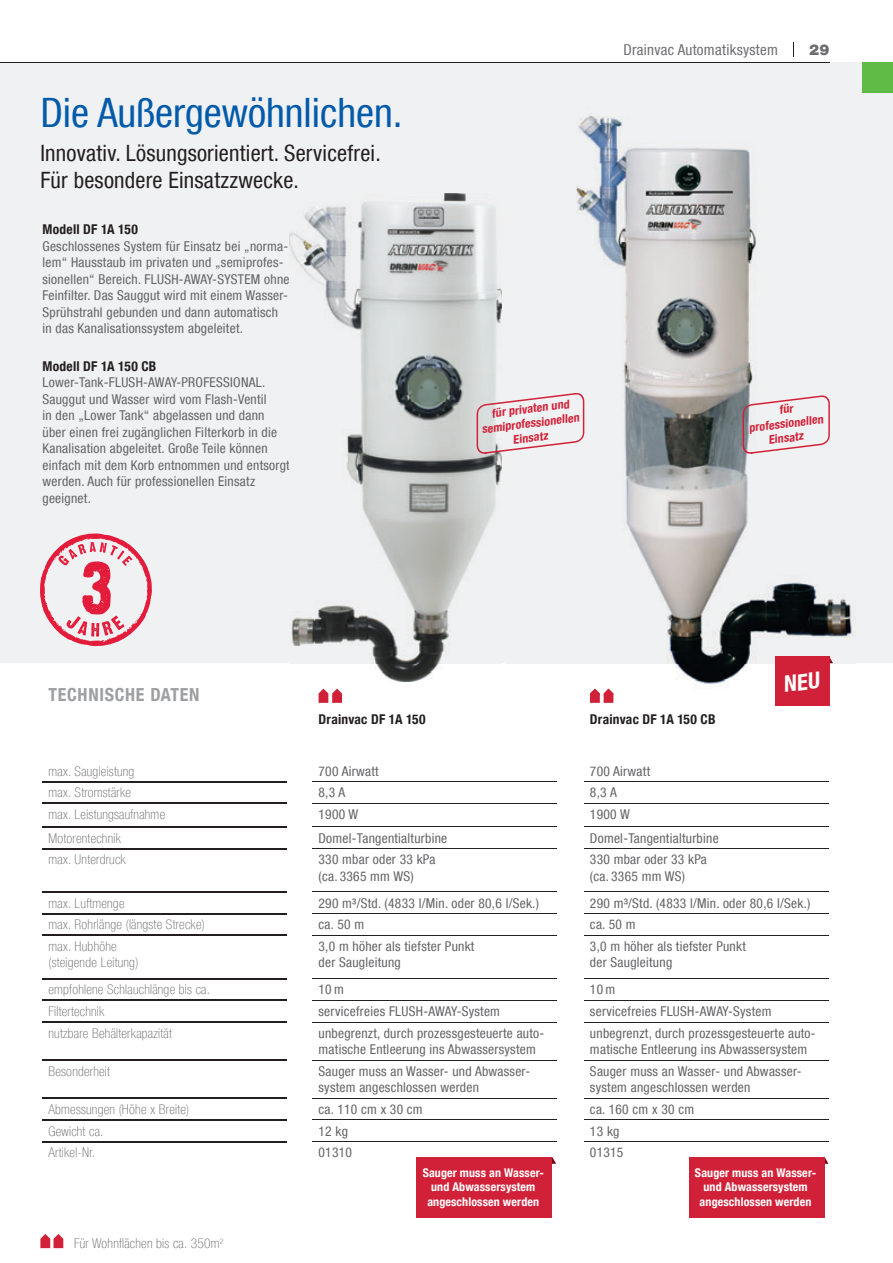
<style>
.page{position:relative;width:893px;height:1263px;background:#fff}
.page>*{position:absolute;margin:0;border:0;box-sizing:border-box;transform-origin:0 0}
.t1{font:condensed 40.5px "Helvetica Neue LT Com";color:#015aaa}
.t2{font:condensed 22.5px/27px "Helvetica Neue LT Com";letter-spacing:.01em;color:#231f20}
.t3{font:700 condensed 18px "Helvetica Neue LT Com";letter-spacing:.04em;color:#9d9fa2}
.t4{font:condensed 15px "Helvetica Neue LT Com";letter-spacing:.02em;color:#6c6d70}
.t5{font:900 15px "Helvetica Neue LT Com";color:#6c6d70}
.t6{font:condensed 13.5px/16.5px "Helvetica Neue LT Com";letter-spacing:.02em;color:#636366}
.t7{font:100 condensed 13.5px/16.5px "Helvetica Neue LT Com";letter-spacing:.02em;color:#636366}
.t8{font:700 condensed 13.5px "Helvetica Neue LT Com";letter-spacing:.015em;color:#231f20}
.t9{font:700 condensed 12px/14.4px "Helvetica Neue LT Com";letter-spacing:.01em;color:#fff;text-align:center}
.t10{font:700 condensed 12px/14.4px "Helvetica Neue LT Com";color:#d12138;text-align:center}
</style>
<div class="page">
<div style="left:0;top:62px;width:893px;height:601px;background:#f0f1f2"></div>
<hr style="left:313px;top:781px;width:244px;height:1px;background:#231f20">
<hr style="left:313px;top:803px;width:244px;height:1px;background:#231f20">
<hr style="left:313px;top:827px;width:244px;height:1px;background:#231f20">
<hr style="left:313px;top:848px;width:244px;height:1px;background:#231f20">
<hr style="left:313px;top:892px;width:244px;height:1px;background:#231f20">
<hr style="left:313px;top:913px;width:244px;height:1px;background:#231f20">
<hr style="left:313px;top:935px;width:244px;height:1px;background:#231f20">
<hr style="left:313px;top:978px;width:244px;height:1px;background:#231f20">
<hr style="left:313px;top:1000px;width:244px;height:1px;background:#231f20">
<hr style="left:313px;top:1022px;width:244px;height:1px;background:#231f20">
<hr style="left:313px;top:1060px;width:244px;height:1px;background:#231f20">
<hr style="left:313px;top:1098px;width:244px;height:1px;background:#231f20">
<hr style="left:313px;top:1120px;width:244px;height:1px;background:#231f20">
<hr style="left:313px;top:1141px;width:244px;height:1px;background:#231f20">
<hr style="left:43px;top:781px;width:244px;height:1px;background:#231f20">
<hr style="left:43px;top:802px;width:244px;height:2px;background:#231f20">
<hr style="left:43px;top:826px;width:244px;height:2px;background:#231f20">
<hr style="left:43px;top:848px;width:244px;height:1px;background:#231f20">
<hr style="left:43px;top:891px;width:244px;height:2px;background:#231f20">
<hr style="left:43px;top:913px;width:244px;height:1px;background:#231f20">
<hr style="left:43px;top:934px;width:244px;height:2px;background:#231f20">
<hr style="left:43px;top:978px;width:244px;height:1px;background:#231f20">
<hr style="left:43px;top:1000px;width:244px;height:1px;background:#231f20">
<hr style="left:43px;top:1021px;width:244px;height:2px;background:#231f20">
<hr style="left:43px;top:1059px;width:244px;height:2px;background:#231f20">
<hr style="left:43px;top:1097px;width:244px;height:2px;background:#231f20">
<hr style="left:43px;top:1119px;width:244px;height:2px;background:#231f20">
<hr style="left:43px;top:1141px;width:244px;height:1px;background:#231f20">
<svg style="left:319px;top:688px;width:23px;height:15px"></svg>
<hr style="left:584px;top:781px;width:244px;height:1px;background:#231f20">
<hr style="left:584px;top:803px;width:244px;height:1px;background:#231f20">
<hr style="left:584px;top:827px;width:244px;height:1px;background:#231f20">
<hr style="left:584px;top:848px;width:244px;height:1px;background:#231f20">
<hr style="left:584px;top:892px;width:244px;height:1px;background:#231f20">
<hr style="left:584px;top:913px;width:244px;height:1px;background:#231f20">
<hr style="left:584px;top:935px;width:244px;height:1px;background:#231f20">
<hr style="left:584px;top:978px;width:244px;height:1px;background:#231f20">
<hr style="left:584px;top:1000px;width:244px;height:1px;background:#231f20">
<hr style="left:584px;top:1022px;width:244px;height:1px;background:#231f20">
<hr style="left:584px;top:1060px;width:244px;height:1px;background:#231f20">
<hr style="left:584px;top:1098px;width:244px;height:1px;background:#231f20">
<hr style="left:584px;top:1120px;width:244px;height:1px;background:#231f20">
<hr style="left:584px;top:1141px;width:244px;height:1px;background:#231f20">
<img style="left:290px;top:194px;width:212px;height:487px">
<img style="left:506px;top:116px;width:349px;height:579px">
<svg style="left:590px;top:688px;width:23px;height:15px"></svg>
<div style="left:862px;top:62px;width:31px;height:31px;background:#60bb46"></div>
<svg style="left:793px;top:43px;width:1px;height:14px"></svg>
<hr style="left:0;top:62px;width:829px;height:1px;background:#231f20">
<svg style="left:40px;top:1234px;width:23px;height:14px"></svg>
<svg style="left:552px;top:1157px;width:4px;height:7px"></svg>
<svg style="left:825px;top:1158px;width:3px;height:6px"></svg>
<div style="left:416px;top:1157px;width:136px;height:61px;background:#d12138"></div>
<div style="left:689px;top:1157px;width:136px;height:61px;background:#d12138"></div>
<svg style="left:477px;top:393px;width:107px;height:61px"></svg>
<svg style="left:742px;top:395px;width:88px;height:59px"></svg>
<svg style="left:829px;top:657px;width:4px;height:6px"></svg>
<div style="left:775px;top:657px;width:54px;height:49px;background:#d12138"></div>
<svg style="left:40px;top:533px;width:112px;height:114px"></svg>
<h1 class="t1" style="left:40px;top:98px;width:364px">Die Außergewöhnlichen.</h1>
<h2 class="t2" style="left:40px;top:143px;width:342px">Innovativ. Lösungsorientiert. Servicefrei.<br>Für besondere Einsatzzwecke.</h2>
<p class="t8" style="left:43px;top:224px;width:97px">Modell DF 1A 150</p>
<p class="t6" style="left:43px;top:239px;width:248px">Geschlossenes System für Einsatz bei „norma&shy;lem“ Hausstaub im privaten und „semiprofes&shy;sionellen“ Bereich. FLUSH-AWAY-SYSTEM ohne Feinfilter. Das Sauggut wird mit einem Wasser-Sprühstrahl gebunden und dann automatisch in das Kanalisationssystem abgeleitet.</p>
<p class="t8" style="left:43px;top:361px;width:115px">Modell DF 1A 150 CB</p>
<p class="t6" style="left:43px;top:376px;width:249px">Lower-Tank-FLUSH-AWAY-PROFESSIONAL.<br>Sauggut und Wasser wird vom Flash-Ventil<br>in den „Lower Tank“ abgelassen und dann über einen frei zugänglichen Filterkorb in die Kanalisation abgeleitet. Große Teile können einfach mit dem Korb entnommen und entsorgt werden. Auch für professionellen Einsatz geeignet.</p>
<p class="t4" style="left:623px;top:44px;width:156px">Drainvac Automatiksystem</p>
<p class="t5" style="left:809px;top:44px;width:22px">29</p>
<p class="t10" style="left:479px;top:409px;width:100px;rotate:-7deg">für privaten und semiprofessionellen<br>Einsatz</p>
<p class="t10" style="left:746px;top:408px;width:76px;rotate:-7deg">für professionellen<br>Einsatz</p>
<h3 class="t3" style="left:49px;top:689px;width:153px">TECHNISCHE DATEN</h3>
<p class="t8" style="left:319px;top:715px;width:109px">Drainvac DF 1A 150</p>
<p class="t8" style="left:590px;top:715px;width:127px">Drainvac DF 1A 150 CB</p>
<p class="t7" style="left:49px;top:764px;width:87px">max. Saugleistung</p>
<p class="t6" style="left:319px;top:764px;width:62px">700 Airwatt</p>
<p class="t7" style="left:49px;top:786px;width:84px">max. Stromstärke</p>
<p class="t6" style="left:319px;top:786px;width:28px">8,3 A</p>
<p class="t7" style="left:49px;top:808px;width:118px">max. Leistungsaufnahme</p>
<p class="t6" style="left:319px;top:808px;width:41px">1900 W</p>
<p class="t7" style="left:49px;top:831px;width:74px">Motorentechnik</p>
<p class="t6" style="left:319px;top:831px;width:130px">Domel-Tangentialturbine</p>
<p class="t7" style="left:49px;top:853px;width:79px">max. Unterdruck</p>
<p class="t6" style="left:319px;top:853px;width:118px">330 mbar oder 33 kPa (ca. 3365 mm WS )</p>
<p class="t7" style="left:49px;top:896px;width:77px">max. Luftmenge</p>
<p class="t6" style="left:319px;top:896px;width:222px">290 m³/Std. ( 4833 l/Min. oder 80,6 l/Sek. )</p>
<p class="t7" style="left:49px;top:918px;width:158px">max. Rohrlänge (längste Strecke)</p>
<p class="t6" style="left:319px;top:918px;width:47px">ca. 50 m</p>
<p class="t7" style="left:49px;top:940px;width:91px">max. Hubhöhe (steigende Leitung)</p>
<p class="t6" style="left:319px;top:940px;width:157px">3,0 m höher als tiefster Punkt der Saugleitung</p>
<p class="t7" style="left:49px;top:983px;width:163px">empfohlene Schlauchlänge bis ca.</p>
<p class="t6" style="left:319px;top:983px;width:27px">10 m</p>
<p class="t7" style="left:49px;top:1005px;width:57px">Filtertechnik</p>
<p class="t6" style="left:319px;top:1005px;width:183px">servicefreies FLUSH-AWAY-System</p>
<p class="t7" style="left:49px;top:1026px;width:125px">nutzbare Behälterkapazität</p>
<p class="t6" style="left:319px;top:1026px;width:227px">unbegrenzt, durch prozess gesteuerte auto&shy;matische Entleerung ins Abwassersystem</p>
<p class="t7" style="left:49px;top:1065px;width:63px">Besonderheit</p>
<p class="t6" style="left:319px;top:1065px;width:213px">Sauger muss an Wasser- und Abwasser&shy;system angeschlossen werden</p>
<p class="t7" style="left:49px;top:1103px;width:142px">Abmessungen (Höhe x Breite)</p>
<p class="t6" style="left:319px;top:1103px;width:106px">ca. 110 cm x 30 cm</p>
<p class="t7" style="left:49px;top:1124px;width:56px">Gewicht ca.</p>
<p class="t6" style="left:319px;top:1124px;width:31px">12 kg</p>
<p class="t7" style="left:49px;top:1146px;width:48px">Artikel-Nr.</p>
<p class="t6" style="left:319px;top:1146px;width:35px">01310</p>
<p class="t6" style="left:590px;top:762px;width:62px;line-height:21.6px">700 Airwatt<br>8,3 A<br>1900 W</p>
<p class="t6" style="left:590px;top:829px;width:130px;line-height:21.6px">Domel-Tangentialturbine<br>330 mbar oder 33 kPa</p>
<p class="t6" style="left:590px;top:864px;width:222px;line-height:26.8px">(ca. 3365 mm WS )<br>290 m³/Std. ( 4833 l/Min. oder 80,6 l/Sek. )</p>
<p class="t6" style="left:590px;top:915px;width:157px;line-height:21.6px">ca. 50 m<br>3,0 m höher als tiefster Punkt</p>
<p class="t6" style="left:590px;top:951px;width:84px;line-height:27.2px">der Saugleitung<br>10 m</p>
<p class="t6" style="left:590px;top:1002px;width:227px;line-height:21.6px">servicefreies FLUSH-AWAY-System unbegrenzt, durch prozess gesteuerte auto-</p>
<p class="t6" style="left:590px;top:1040px;width:219px;line-height:21.6px">matische Entleerung ins Abwassersystem<br>Sauger muss an Wasser- und Abwasser-</p>
<p class="t6" style="left:590px;top:1078px;width:162px;line-height:21.6px">system angeschlossen werden ca. 160 cm x 30 cm<br>13 kg<br>01315</p>
<p class="t7" style="left:74px;top:1237px;width:151px">Für Wohnflächen bis ca. 350m<sup>2</sup></p>
<p class="t9" style="left:423px;top:1167px;width:123px">Sauger muss an Wasser&shy;und Abwassersystem angeschlossen werden</p>
<p class="t9" style="left:695px;top:1167px;width:123px">Sauger muss an Wasser&shy;und Abwassersystem angeschlossen werden</p>
</div>
